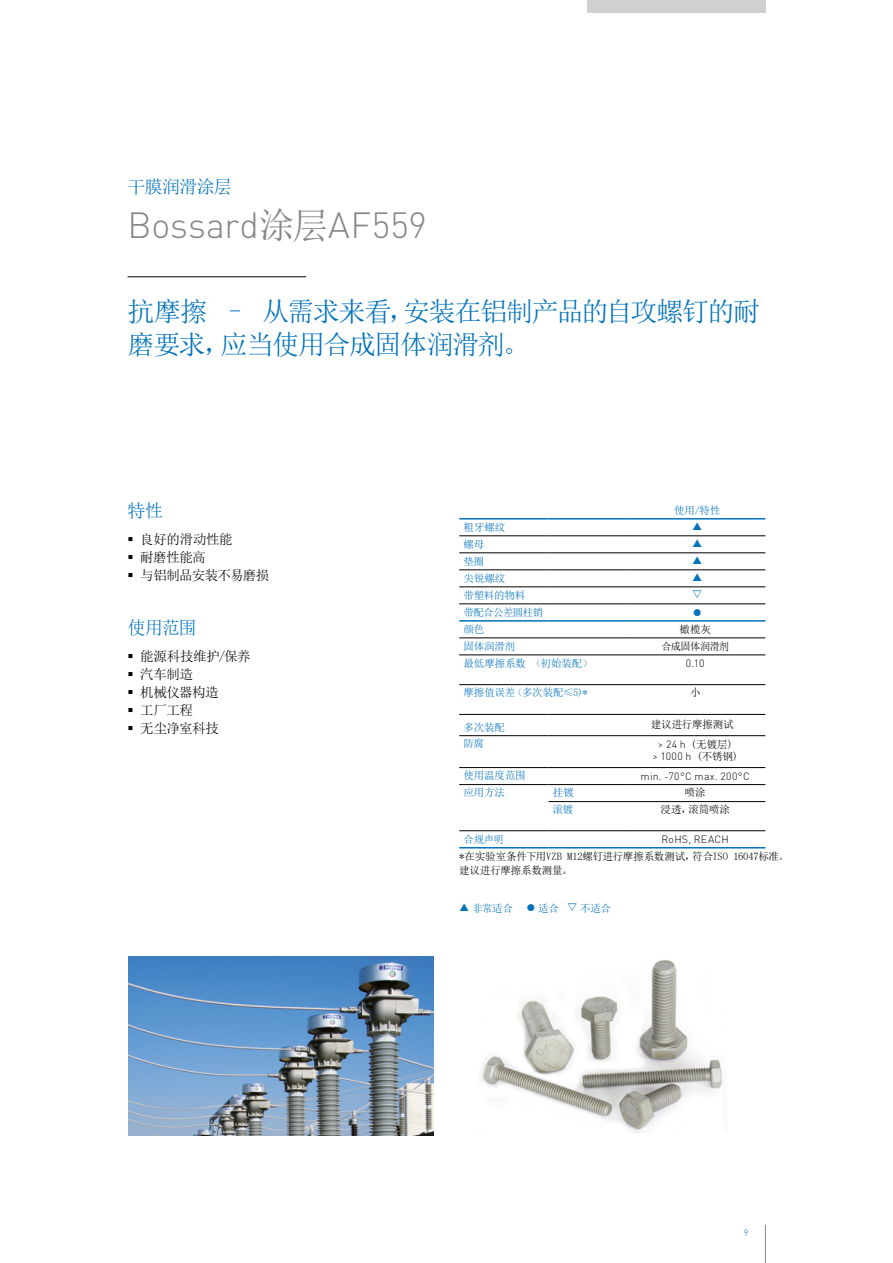
<style>
.page{position:relative;width:893px;height:1263px;background:#fff}
.page>*{position:absolute;margin:0;border:0;box-sizing:border-box;transform-origin:0 0}
.t1{font:300 36px "DINOT";letter-spacing:.005em;color:#878787}
.t2{font:27px/33px "Sim Sun";letter-spacing:-.05em;color:#0072bb}
.t3{font:18px "Sim Sun";letter-spacing:-.04em;color:#0072bb}
.t4{font:13.5px "Sim Sun";letter-spacing:-.035em;color:#000}
.t5{font:12px "Wingdings";color:#0072bb}
.t6{font:10.5px/13.5px "Sim Sun";letter-spacing:-.02em;color:#000}
.t7{font:10.5px/17px "Sim Sun";letter-spacing:-.02em;color:#0072bb}
.t8{font:300 10.5px "DINOT";letter-spacing:.025em;color:#000}
.t9{font:10.5px "Sim Sun";color:#0072bb}
.t10{font:10.5px "Sim Sun";letter-spacing:-.04em;color:#0072bb}
.t11{font:10.5px "Sim Sun";letter-spacing:-.06em;color:#0072bb}
.t12{font:10.5px "Sim Sun";letter-spacing:-.05em;color:#000;scale:.96 1}
.t13{font:300 9px "DINOT";color:#0072bb}
.s1{font-family:"Sim Sun";font-weight:400}
.s2{font-family:"DINOT";font-weight:300}
</style>
<div class="page">
<img style="left:129px;top:957px;width:305px;height:178px">
<img style="left:480px;top:960px;width:242px;height:173px">
<hr style="left:765px;top:1225px;width:1px;height:38px;background:#878787">
<div style="left:587px;top:0;width:178px;height:13px;background:#d0d0d0"></div>
<hr style="left:128px;top:276px;width:178px;height:1px;background:#000">
<hr style="left:459px;top:535px;width:90px;height:1px;background:#000">
<hr style="left:549px;top:535px;width:76px;height:1px;background:#000">
<hr style="left:625px;top:535px;width:140px;height:1px;background:#000">
<hr style="left:459px;top:553px;width:90px;height:1px;background:#000">
<hr style="left:549px;top:553px;width:76px;height:1px;background:#000">
<hr style="left:625px;top:553px;width:140px;height:1px;background:#000">
<hr style="left:459px;top:570px;width:90px;height:1px;background:#000">
<hr style="left:549px;top:570px;width:76px;height:1px;background:#000">
<hr style="left:625px;top:570px;width:140px;height:1px;background:#000">
<hr style="left:459px;top:587px;width:90px;height:1px;background:#000">
<hr style="left:549px;top:587px;width:76px;height:1px;background:#000">
<hr style="left:625px;top:587px;width:140px;height:1px;background:#000">
<hr style="left:459px;top:604px;width:90px;height:1px;background:#000">
<hr style="left:549px;top:604px;width:76px;height:1px;background:#000">
<hr style="left:625px;top:604px;width:140px;height:1px;background:#000">
<hr style="left:459px;top:638px;width:90px;height:1px;background:#000">
<hr style="left:549px;top:638px;width:76px;height:1px;background:#000">
<hr style="left:625px;top:638px;width:140px;height:1px;background:#000">
<hr style="left:459px;top:655px;width:90px;height:1px;background:#000">
<hr style="left:549px;top:655px;width:76px;height:1px;background:#000">
<hr style="left:625px;top:655px;width:140px;height:1px;background:#000">
<hr style="left:459px;top:684px;width:90px;height:1px;background:#000">
<hr style="left:549px;top:684px;width:76px;height:1px;background:#000">
<hr style="left:625px;top:684px;width:140px;height:1px;background:#000">
<hr style="left:459px;top:714px;width:90px;height:1px;background:#000">
<hr style="left:549px;top:714px;width:76px;height:1px;background:#000">
<hr style="left:625px;top:714px;width:140px;height:1px;background:#000">
<hr style="left:459px;top:735px;width:90px;height:1px;background:#000">
<hr style="left:549px;top:735px;width:76px;height:1px;background:#000">
<hr style="left:625px;top:735px;width:140px;height:1px;background:#000">
<hr style="left:459px;top:767px;width:90px;height:1px;background:#000">
<hr style="left:549px;top:767px;width:76px;height:1px;background:#000">
<hr style="left:625px;top:767px;width:140px;height:1px;background:#000">
<hr style="left:459px;top:784px;width:90px;height:1px;background:#000">
<hr style="left:549px;top:784px;width:76px;height:1px;background:#000">
<hr style="left:625px;top:784px;width:140px;height:1px;background:#000">
<hr style="left:549px;top:801px;width:76px;height:1px;background:#000">
<hr style="left:625px;top:801px;width:140px;height:1px;background:#000">
<hr style="left:459px;top:830px;width:90px;height:1px;background:#000">
<hr style="left:549px;top:830px;width:76px;height:1px;background:#000">
<hr style="left:625px;top:830px;width:140px;height:1px;background:#000">
<hr style="left:459px;top:518px;width:90px;height:1px;background:#0072bb">
<hr style="left:549px;top:518px;width:76px;height:1px;background:#0072bb">
<hr style="left:625px;top:518px;width:140px;height:1px;background:#0072bb">
<hr style="left:459px;top:620px;width:90px;height:2px;background:#0072bb">
<hr style="left:549px;top:620px;width:76px;height:2px;background:#0072bb">
<hr style="left:625px;top:620px;width:140px;height:2px;background:#0072bb">
<hr style="left:459px;top:847px;width:90px;height:1px;background:#0072bb">
<hr style="left:549px;top:847px;width:76px;height:1px;background:#0072bb">
<hr style="left:625px;top:847px;width:140px;height:1px;background:#0072bb">
<h3 class="t3" style="left:128px;top:177px;width:106px">干膜润滑涂层</h3>
<h1 class="t1" style="left:128px;top:200px;width:301px">Bossard<span class="s1">涂层</span>AF559</h1>
<h2 class="t2" style="left:128px;top:295px;width:634px">抗摩擦 – 从需求来看，安装在铝制产品的自攻螺钉的耐磨要求，应当使用合成固体润滑剂。</h2>
<h3 class="t3" style="left:128px;top:501px;width:37px">特性</h3>
<p class="t4" style="left:128px;top:532px;width:107px">▪ 良好的滑动性能</p>
<p class="t4" style="left:128px;top:550px;width:80px">▪ 耐磨性能高</p>
<p class="t4" style="left:128px;top:568px;width:143px">▪ 与铝制品安装不易磨损</p>
<h3 class="t3" style="left:128px;top:618px;width:70px">使用范围</h3>
<p class="t4" style="left:128px;top:649px;width:125px">▪ 能源科技维护/保养</p>
<p class="t4" style="left:128px;top:667px;width:67px">▪ 汽车制造</p>
<p class="t4" style="left:128px;top:685px;width:93px">▪ 机械仪器构造</p>
<p class="t4" style="left:128px;top:703px;width:67px">▪ 工厂工程</p>
<p class="t4" style="left:128px;top:721px;width:93px">▪ 无尘净室科技</p>
<p class="t7" style="left:674px;top:501px;width:48px">使用/特性</p>
<p class="t7" style="left:463px;top:518px;width:63px">粗牙螺纹<br>螺母<br>垫圈<br>尖锐螺纹<br>带塑料的物料</p>
<p class="t11" style="left:463px;top:607px;width:81px">带配合公差圆柱销</p>
<p class="t5" style="left:693px;top:606px;width:10px">●</p>
<p class="t7" style="left:463px;top:620px;width:22px">颜色</p>
<p class="t6" style="left:679px;top:622px;width:33px">橄榄灰</p>
<p class="t7" style="left:463px;top:637px;width:53px">固体润滑剂</p>
<p class="t12" style="left:661px;top:641px;width:72px">合成固体润滑剂</p>
<p class="t7" style="left:463px;top:654px;width:130px">最低摩擦系数 （初始装配）</p>
<p class="t8" style="left:686px;top:656px;width:20px">0.10</p>
<p class="t9" style="left:463px;top:687px;width:126px">摩擦值误差（多次装配≤5)*</p>
<p class="t6" style="left:690px;top:686px;width:12px">小</p>
<p class="t7" style="left:463px;top:718px;width:43px">多次装配</p>
<p class="t6" style="left:651px;top:717px;width:84px">建议进行摩擦测试</p>
<p class="t7" style="left:463px;top:735px;width:22px">防腐</p>
<p class="t6" style="left:658px;top:737px;width:76px"><span class="s2">&gt; 24 h</span> (无镀层)</p>
<p class="t8" style="left:652px;top:749px;width:87px">&gt; 1000 h <span class="s1">(不锈钢)</span></p>
<p class="t7" style="left:463px;top:767px;width:64px">使用温度范围</p>
<p class="t8" style="left:641px;top:769px;width:111px">min. -70°C max. 200°C</p>
<p class="t7" style="left:463px;top:784px;width:43px">应用方法</p>
<p class="t7" style="left:553px;top:784px;width:23px">挂镀</p>
<p class="t6" style="left:685px;top:786px;width:22px">喷涂</p>
<p class="t7" style="left:553px;top:801px;width:22px">滚镀</p>
<p class="t6" style="left:660px;top:803px;width:71px">浸透，滚筒喷涂</p>
<p class="t7" style="left:463px;top:830px;width:42px">合规声明</p>
<p class="t8" style="left:662px;top:832px;width:69px">RoHS, REACH</p>
<p class="t6" style="left:459px;top:850px;width:331px">*在实验室条件下用VZB M12螺钉进行摩擦系数测试，符合ISO 16047标准。建议进行摩擦系数测量。</p>
<p class="t10" style="left:472px;top:903px;width:140px">非常适合 ● 适合 ▲ 不适合</p>
<p class="t13" style="left:744px;top:1227px;width:6px">9</p>
</div>
